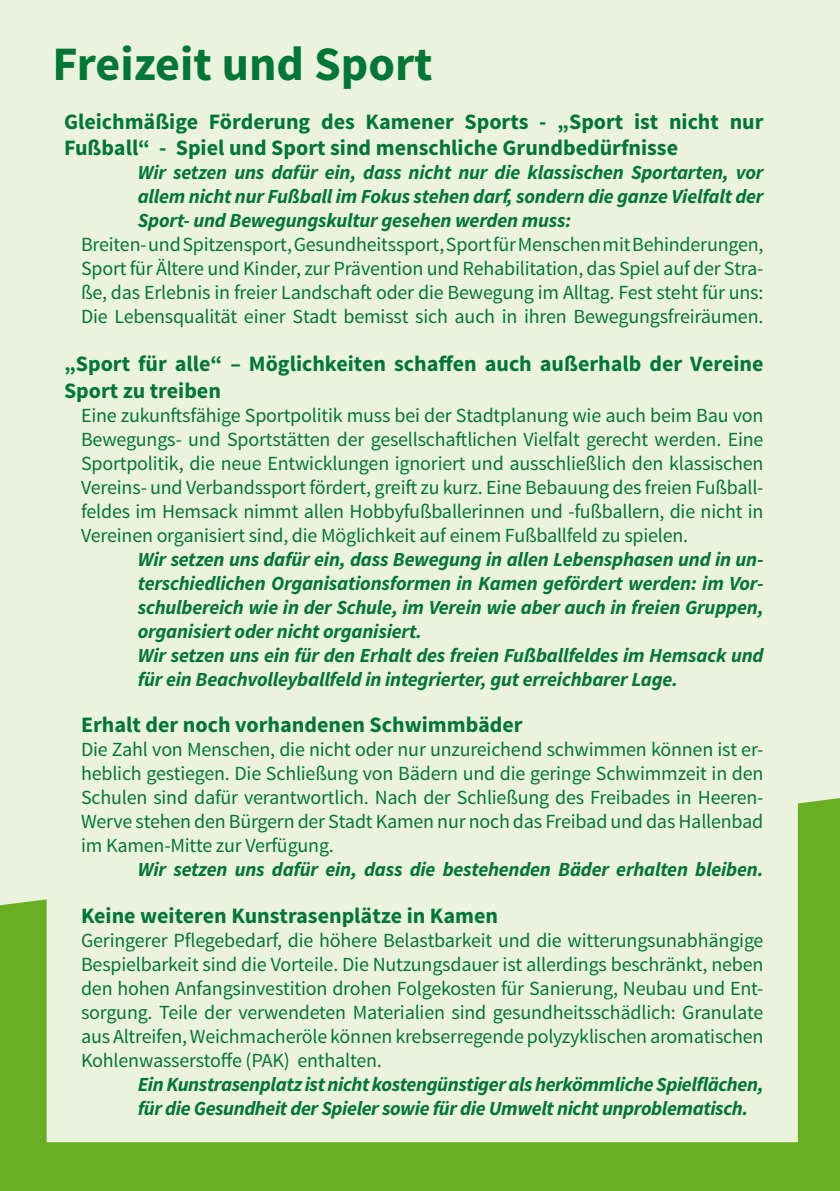
<style>
.page{position:relative;width:840px;height:1191px;background:#fff}
.page>*{position:absolute;margin:0;border:0;box-sizing:border-box;transform-origin:0 0}
.t1{font:700 48px "Source Sans Pro";color:#007734}
.t2{font:700 22px/26.4px "Source Sans Pro";color:#007734}
.t3{font:20px/24px "Source Sans Pro";letter-spacing:-.01em;color:#007734;text-align:justify}
.t4{font:italic 700 20px/24px "Source Sans Pro";letter-spacing:-.01em;color:#007734}
</style>
<div class="page">
<div style="left:0;top:0;width:839px;height:1191px;background:#ecf3dd"></div>
<svg style="left:0;top:798px;width:839px;height:393px;background:#77b637"></svg>
<div style="left:50px;top:41px;width:744px;height:1098px;background:#ecf3dd"></div>
<h1 class="t1" style="left:53px;top:33px;width:381px">Freizeit und Sport</h1>
<p class="t2" style="left:64px;top:109px;width:700px">Gleichmäßige Förderung des Kamener Sports - „Sport ist nicht nur<br>Fußball“ - Spiel und Sport sind menschliche Grundbedürfnisse</p>
<p class="t4" style="left:138px;top:160px;width:627px;text-align:justify">Wir setzen uns dafür ein, dass nicht nur die klassischen Sportarten, vor allem nicht nur Fußball im Fokus stehen darf, sondern die ganze Vielfalt der Sport- und Bewegungskultur gesehen werden muss:</p>
<p class="t3" style="left:81px;top:233px;width:683px">Breiten- und Spitzensport, Gesundheitssport, Sport für Menschen mit Behinderungen, Sport für Ältere und Kinder, zur Prävention und Rehabilitation, das Spiel auf der Stra&shy;ße, das Erlebnis in freier Landschaft oder die Bewegung im Alltag. Fest steht für uns:<br>Die Lebensqualität einer Stadt bemisst sich auch in ihren Bewegungsfreiräumen.</p>
<p class="t2" style="left:64px;top:352px;width:700px">„Sport für alle“ – Möglichkeiten schaffen auch außerhalb der Vereine<br>Sport zu treiben</p>
<p class="t3" style="left:81px;top:403px;width:683px">Eine zukunftsfähige Sportpolitik muss bei der Stadtplanung wie auch beim Bau von Bewegungs- und Sportstätten der gesellschaftlichen Vielfalt gerecht werden. Eine Sportpolitik, die neue Entwicklungen ignoriert und ausschließlich den klassischen Vereins- und Verbandssport fördert, greift zu kurz. Eine Bebauung des freien Fußball&shy;feldes im Hemsack nimmt allen Hobbyfußballerinnen und -fußballern, die nicht in Vereinen organisiert sind, die Möglichkeit auf einem Fußballfeld zu spielen.</p>
<p class="t4" style="left:138px;top:547px;width:627px">Wir setzen uns dafür ein, dass Bewegung in allen Lebensphasen und in un&shy;terschiedlichen Organisationsformen in Kamen gefördert werden: im Vor&shy;schulbereich wie in der Schule, im Verein wie aber auch in freien Gruppen, organisiert oder nicht organisiert.<br>Wir setzen uns ein für den Erhalt des freien Fußballfeldes im Hemsack und für ein Beachvolleyballfeld in integrierter, gut erreichbarer Lage.</p>
<p class="t2" style="left:81px;top:712px;width:443px">Erhalt der noch vorhandenen Schwimmbäder</p>
<p class="t3" style="left:81px;top:738px;width:683px">Die Zahl von Menschen, die nicht oder nur unzureichend schwimmen können ist er&shy;heblich gestiegen. Die Schließung von Bädern und die geringe Schwimmzeit in den Schulen sind dafür verantwortlich. Nach der Schließung des Freibades in Heeren-Werve stehen den Bürgern der Stadt Kamen nur noch das Freibad und das Hallenbad im Kamen-Mitte zur Verfügung.</p>
<p class="t4" style="left:138px;top:857px;width:627px">Wir setzen uns dafür ein, dass die bestehenden Bäder erhalten bleiben.</p>
<p class="t2" style="left:81px;top:903px;width:418px">Keine weiteren Kunstrasenplätze in Kamen</p>
<p class="t3" style="left:81px;top:928px;width:683px">Geringerer Pflegebedarf, die höhere Belastbarkeit und die witterungsunabhängige Bespielbarkeit sind die Vorteile. Die Nutzungsdauer ist allerdings beschränkt, neben den hohen Anfangsinvestition drohen Folgekosten für Sanierung, Neubau und Ent&shy;sorgung. Teile der verwendeten Materialien sind gesundheitsschädlich: Granulate aus Altreifen, Weichmacheröle können krebserregende polyzyklischen aromatischen Kohlenwasserstoffe (PAK) enthalten.</p>
<p class="t4" style="left:138px;top:1072px;width:626px">Ein Kunstrasenplatz ist nicht kostengünstiger als herkömmliche Spielflächen, für die Gesundheit der Spieler sowie für die Umwelt nicht unproblematisch.</p>
</div>
